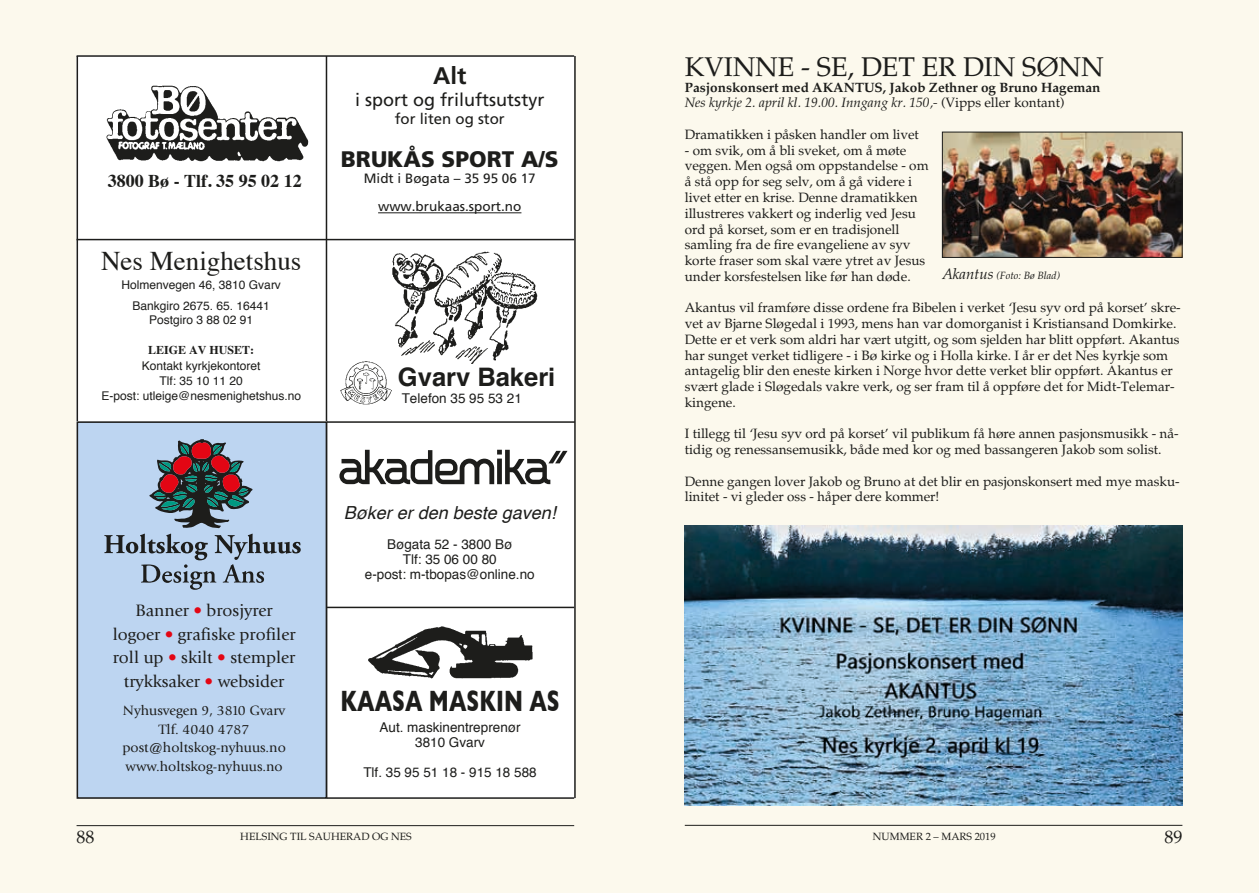
<style>
.page{position:relative;width:1259px;height:893px;background:#fcf9ed}
.page>*{position:absolute;margin:0;border:0;box-sizing:border-box;transform-origin:0 0}
.t1{font:700 30px "Gill Sans";color:#1d1d1b;scale:.7 1}
.t2{font:27px "Palatino";color:#1d1d1b}
.t3{font:27px "Times";color:#1d1d1b}
.t4{font:700 25.5px "Helvetica";color:#1d1d1b}
.t5{font:700 24px "Frutiger";color:#1d1d1b}
.t6{font:900 22.5px "Frutiger";color:#1d1d1b}
.t7{font:18px "Frutiger";color:#1d1d1b}
.t8{font:italic 18px "Helvetica";color:#1d1d1b}
.t9{font:700 18px "Times";color:#1d1d1b}
.t10{font:18px "Palatino";color:#1d1d1b}
.t11{font:17.25px/23.5px "Giovanni";color:#1d1d1b;text-align:center}
.t12{font:15px "Frutiger";color:#1d1d1b}
.t13{font:14.1px/18.8px "Giovanni";color:#1d1d1b;text-align:center}
.t14{font:13.5px/15.8px "Palatino";color:#1d1d1b}
.t15{font:13.5px/15px "Helvetica";color:#1d1d1b;text-align:center}
.t16{font:700 13.5px/15.8px "Palatino";color:#1d1d1b}
.t17{font:13.5px/28.5px "Frutiger";color:#1d1d1b;text-align:center}
.t18{font:12px/15px "Helvetica";color:#1d1d1b;text-align:center}
.t19{font:700 12px "Times";color:#1d1d1b}
.t20{font:10.5px "Palatino";color:#1d1d1b}
.t21{font:italic 10.5px "Palatino";color:#1d1d1b}
.s1{color:#e30614}
.s2{font-weight:400;font-style:italic}
.s3{font-weight:400}
.s4{font-size:15px}
</style>
<div class="page">
<hr style="left:77px;top:825px;width:497px;height:1px;background:#1d1d1b">
<hr style="left:685px;top:825px;width:497px;height:1px;background:#1d1d1b">
<div style="left:77px;top:55px;width:498px;height:743px;background:#fff"></div>
<svg style="left:339px;top:450px;width:228px;height:34px"></svg>
<img style="left:106px;top:85px;width:203px;height:77px">
<img style="left:392px;top:251px;width:146px;height:113px">
<hr style="left:77px;top:55px;width:497px;height:2px;background:#1d1d1b">
<hr style="left:77px;top:421px;width:498px;height:2px;background:#1d1d1b">
<hr style="left:574px;top:56px;width:2px;height:742px;background:#1d1d1b">
<hr style="left:77px;top:797px;width:497px;height:2px;background:#1d1d1b">
<hr style="left:77px;top:56px;width:1px;height:742px;background:#1d1d1b">
<hr style="left:326px;top:56px;width:1px;height:742px;background:#1d1d1b">
<hr style="left:326px;top:607px;width:248px;height:1px;background:#1d1d1b">
<hr style="left:77px;top:239px;width:497px;height:1px;background:#1d1d1b">
<div style="left:335px;top:353px;width:61px;height:62px;background:#fff"></div>
<img style="left:340px;top:361px;width:52px;height:44px">
<hr style="left:378px;top:212px;width:143px;height:1px;background:#1d1d1b">
<div style="left:77px;top:422px;width:249px;height:376px;background:#bdd5f1"></div>
<div style="left:77px;top:421px;width:250px;height:378px;border:2px solid #1d1d1b"></div>
<svg style="left:149px;top:439px;width:103px;height:89px"></svg>
<svg style="left:104px;top:534px;width:197px;height:56px"></svg>
<img style="left:368px;top:626px;width:165px;height:53px">
<img style="left:685px;top:526px;width:497px;height:279px">
<img style="left:944px;top:134px;width:236px;height:122px">
<div style="left:942px;top:132px;width:240px;height:126px;border:1px solid #1d1d1b"></div>
<h3 class="t9" style="left:108px;top:164px;width:196px">3800 Bø - Tlf. 35 95 02 12</h3>
<h2 class="t3" style="left:101px;top:236px;width:202px">Nes Menighetshus</h2>
<p class="t18" style="left:122px;top:275px;width:161px;line-height:21px">Holmenvegen 46, 3810 Gvarv<br>Bankgiro 2675. 65. 16441</p>
<p class="t18" style="left:149px;top:313px;width:106px">Postgiro 3 88 02 91</p>
<p class="t19" style="left:148px;top:338px;width:108px">LEIGE AV HUSET:</p>
<p class="t18" style="left:101px;top:359px;width:201px">Kontakt kyrkjekontoret<br>Tlf: 35 10 11 20<br>E-post: utleige@nesmenighetshus.no</p>
<h3 class="t5" style="left:433px;top:62px;width:35px">Alt</h3>
<h3 class="t7" style="left:355px;top:89px;width:191px">i sport og friluftsutstyr</h3>
<p class="t12" style="left:395px;top:110px;width:112px">for liten og stor</p>
<h3 class="t6" style="left:341px;top:145px;width:219px">BRUKÅS SPORT A/S</h3>
<p class="t17" style="left:364px;top:164px;width:173px">Midt i Bøgata – 35 95 06 17 www.brukaas.sport.no</p>
<h3 class="t4" style="left:398px;top:357px;width:159px">Gvarv Bakeri</h3>
<p class="t15" style="left:402px;top:391px;width:122px">Telefon 35 95 53 21</p>
<p class="t11" style="left:113px;top:599px;width:184px">Banner <span class="s1">•</span> brosjyrer logoer <span class="s1">•</span> grafiske profiler roll up <span class="s1">•</span> skilt <span class="s1">•</span> stempler trykksaker <span class="s1">•</span> websider</p>
<p class="t13" style="left:122px;top:701px;width:165px">Nyhusvegen 9, 3810 Gvarv<br>Tlf. 4040 4787 post@holtskog-nyhuus.no www.holtskog-nyhuus.no</p>
<h3 class="t8" style="left:344px;top:499px;width:214px">Bøker er den beste gaven!</h3>
<p class="t15" style="left:365px;top:537px;width:171px">Bøgata 52 - 3800 Bø<br>Tlf: 35 06 00 80<br>e-post: m-tbopas@online.no</p>
<h1 class="t1" style="left:340px;top:677px;width:315px">KAASA MASKIN AS</h1>
<p class="t15" style="left:379px;top:720px;width:143px">Aut. maskinentreprenør<br>3810 Gvarv</p>
<p class="t15" style="left:363px;top:765px;width:175px">Tlf. 35 95 51 18 - 915 18 588</p>
<h2 class="t2" style="left:685px;top:51px;width:420px">KVINNE - SE, DET ER DIN SØNN</h2>
<p class="t16" style="left:685px;top:79px;width:417px">Pasjonskonsert med AKANTUS, Jakob Zethner og Bruno Hageman<br><span class="s2">Nes kyrkje 2. april kl. 19.00. Inngang kr. 150,-</span> <span class="s3">(Vipps eller kontant)</span></p>
<p class="t14" style="left:685px;top:127px;width:236px">Dramatikken i påsken handler om livet</p>
<p class="t14" style="left:685px;top:142px;width:245px">- om svik, om å bli sveket, om å møte veggen. Men også om oppstandelse - om å stå opp for seg selv, om å gå videre i livet etter en krise. Denne dramatikken illustreres vakkert og inderlig ved Jesu ord på korset, som er en tradisjonell samling fra de fire evangeliene av syv korte fraser som skal være ytret av Jesus under korsfestelsen like før han døde.</p>
<p class="t14" style="left:685px;top:300px;width:497px">Akantus vil framføre disse ordene fra Bibelen i verket ‘Jesu syv ord på korset’ skre&shy;vet av Bjarne Sløgedal i 1993, mens han var domorganist i Kristiansand Domkirke.<br>Dette er et verk som aldri har vært utgitt, og som sjelden har blitt oppført. Akantus har sunget verket tidligere - i Bø kirke og i Holla kirke. I år er det Nes kyrkje som antagelig blir den eneste kirken i Norge hvor dette verket blir oppført. Akantus er svært glade i Sløgedals vakre verk, og ser fram til å oppføre det for Midt-Telemar&shy;kingene.</p>
<p class="t14" style="left:685px;top:426px;width:495px">I tillegg til ‘Jesu syv ord på korset’ vil publikum få høre annen pasjonsmusikk - nå&shy;tidig og renessansemusikk, både med kor og med bassangeren Jakob som solist.</p>
<p class="t14" style="left:685px;top:473px;width:496px">Denne gangen lover Jakob og Bruno at det blir en pasjonskonsert med mye masku&shy;linitet - vi gleder oss - håper dere kommer!</p>
<p class="t21" style="left:942px;top:269px;width:120px"><span class="s4">Akantus</span> (Foto: Bø Blad)</p>
<h3 class="t10" style="left:77px;top:826px;width:19px">88</h3>
<p class="t20" style="left:240px;top:831px;width:173px">HELSING TIL SAUHERAD OG NES</p>
<p class="t20" style="left:873px;top:831px;width:124px">NUMMER 2 – MARS 2019</p>
<h3 class="t10" style="left:1164px;top:826px;width:19px">89</h3>
</div>
